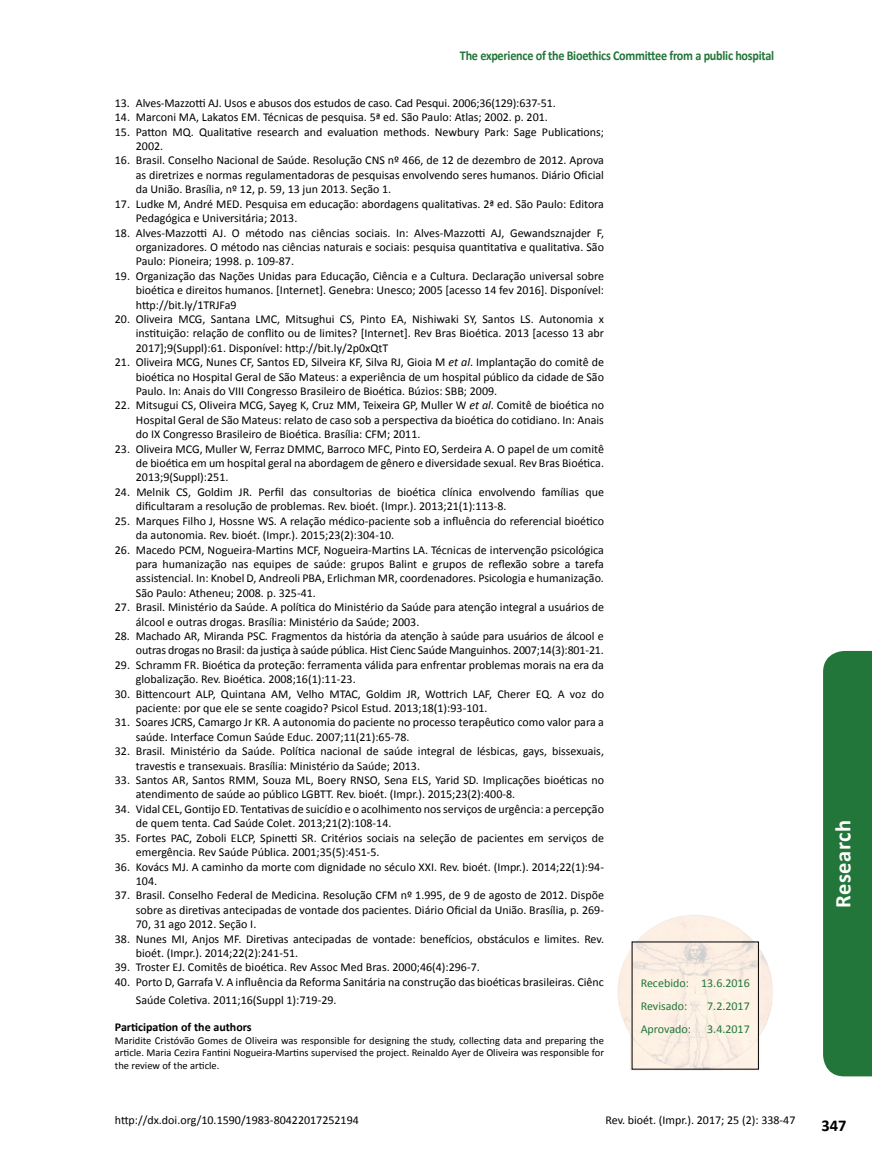
<style>
.page{position:relative;width:872px;height:1170px;background:#fff}
.page>*{position:absolute;margin:0;border:0;box-sizing:border-box;transform-origin:0 0}
.t1{font:700 22.5px "Calibri";letter-spacing:.02em;color:#fff}
.t2{font:700 16.5px "Calibri";color:#000}
.t3{font:700 13.5px "Calibri";letter-spacing:-.02em;color:#237639;scale:.9 1}
.t4{font:12px/14.4px "Calibri";color:#000}
.t5{font:12px/23px "Calibri";color:#237639}
.t6{font:700 12px "Calibri";color:#000}
.t7{font:10.5px/12.6px "Calibri";color:#000;text-align:justify}
.s1{font-style:italic}
</style>
<div class="page">
<img style="left:617px;top:915px;width:156px;height:154px">
<div style="left:823px;top:651px;width:49px;height:425px;background:#237639"></div>
<p class="t3" style="left:460px;top:47px;width:351px">The experience of the Bioethics Committee from a public hospital</p>
<p class="t4" style="left:115px;top:96px;width:442px">13. Alves-Mazzotti AJ. Usos e abusos dos estudos de caso. Cad Pesqui. 2006;36(129):637-51.</p>
<p class="t4" style="left:115px;top:110px;width:434px">14. Marconi MA, Lakatos EM. Técnicas de pesquisa. 5ª ed. São Paulo: Atlas; 2002. p. 201.</p>
<p class="t4" style="left:136px;top:124px;width:469px;text-indent:-21px">15. Patton MQ. Qualitative research and evaluation methods. Newbury Park: Sage Publications;<br>2002.</p>
<p class="t4" style="left:136px;top:153px;width:469px;text-align:justify;text-indent:-21px">16. Brasil. Conselho Nacional de Saúde. Resolução CNS nº 466, de 12 de dezembro de 2012. Aprova as diretrizes e normas regulamentadoras de pesquisas envolvendo seres humanos. Diário Oficial da União. Brasília, nº 12, p. 59, 13 jun 2013. Seção 1.</p>
<p class="t4" style="left:136px;top:196px;width:469px;text-indent:-21px">17. Ludke M, André MED. Pesquisa em educação: abordagens qualitativas. 2ª ed. São Paulo: Editora<br>Pedagógica e Universitária; 2013.</p>
<p class="t4" style="left:136px;top:225px;width:469px;text-align:justify;text-indent:-21px">18. Alves-Mazzotti AJ. O método nas ciências sociais. In: Alves-Mazzotti AJ, Gewandsznajder F, organizadores. O método nas ciências naturais e sociais: pesquisa quantitativa e qualitativa. São Paulo: Pioneira; 1998. p. 109-87.</p>
<p class="t4" style="left:136px;top:268px;width:469px;text-align:justify;text-indent:-21px">19. Organização das Nações Unidas para Educação, Ciência e a Cultura. Declaração universal sobre bioética e direitos humanos. [Internet]. Genebra: Unesco; 2005 [acesso 14 fev 2016]. Disponível: http://bit.ly/1TRJFa9</p>
<p class="t4" style="left:136px;top:312px;width:469px;text-align:justify;text-indent:-21px">20. Oliveira MCG, Santana LMC, Mitsughui CS, Pinto EA, Nishiwaki SY, Santos LS. Autonomia x instituição: relação de conflito ou de limites? [Internet]. Rev Bras Bioética. 2013 [acesso 13 abr 2017];9(Suppl):61. Disponível: http://bit.ly/2p0xQtT</p>
<p class="t4" style="left:136px;top:355px;width:469px;text-align:justify;text-indent:-21px">21. Oliveira MCG, Nunes CF, Santos ED, Silveira KF, Silva RJ, Gioia M <span class="s1">et al</span>. Implantação do comitê de bioética no Hospital Geral de São Mateus: a experiência de um hospital público da cidade de São Paulo. In: Anais do VIII Congresso Brasileiro de Bioética. Búzios: SBB; 2009.</p>
<p class="t4" style="left:136px;top:398px;width:469px;text-align:justify;text-indent:-21px">22. Mitsugui CS, Oliveira MCG, Sayeg K, Cruz MM, Teixeira GP, Muller W <span class="s1">et al</span>. Comitê de bioética no Hospital Geral de São Mateus: relato de caso sob a perspectiva da bioética do cotidiano. In: Anais do IX Congresso Brasileiro de Bioética. Brasília: CFM; 2011.</p>
<p class="t4" style="left:136px;top:441px;width:469px;text-align:justify;text-indent:-21px">23. Oliveira MCG, Muller W, Ferraz DMMC, Barroco MFC, Pinto EO, Serdeira A. O papel de um comitê de bioética em um hospital geral na abordagem de gênero e diversidade sexual. Rev Bras Bioética.<br>2013;9(Suppl):251.</p>
<p class="t4" style="left:136px;top:484px;width:469px;text-indent:-21px">24. Melnik CS, Goldim JR. Perfil das consultorias de bioética clínica envolvendo famílias que dificultaram a resolução de problemas. Rev. bioét. (Impr.). 2013;21(1):113-8.</p>
<p class="t4" style="left:136px;top:513px;width:469px;text-indent:-21px">25. Marques Filho J, Hossne WS. A relação médico-paciente sob a influência do referencial bioético da autonomia. Rev. bioét. (Impr.). 2015;23(2):304-10.</p>
<p class="t4" style="left:136px;top:542px;width:469px;text-align:justify;text-indent:-21px">26. Macedo PCM, Nogueira-Martins MCF, Nogueira-Martins LA. Técnicas de intervenção psicológica para humanização nas equipes de saúde: grupos Balint e grupos de reflexão sobre a tarefa assistencial. In: Knobel D, Andreoli PBA, Erlichman MR, coordenadores. Psicologia e humanização.<br>São Paulo: Atheneu; 2008. p. 325-41.</p>
<p class="t4" style="left:136px;top:600px;width:469px;text-indent:-21px">27. Brasil. Ministério da Saúde. A política do Ministério da Saúde para atenção integral a usuários de álcool e outras drogas. Brasília: Ministério da Saúde; 2003.</p>
<p class="t4" style="left:115px;top:628px;width:490px;text-align:right">28. Machado AR, Miranda PSC. Fragmentos da história da atenção à saúde para usuários de álcool e outras drogas no Brasil: da justiça à saúde pública. Hist Cienc Saúde Manguinhos. 2007;14(3):801-21.</p>
<p class="t4" style="left:136px;top:657px;width:469px;text-indent:-21px">29. Schramm FR. Bioética da proteção: ferramenta válida para enfrentar problemas morais na era da globalização. Rev. Bioética. 2008;16(1):11-23.</p>
<p class="t4" style="left:136px;top:686px;width:469px;text-indent:-21px">30. Bittencourt ALP, Quintana AM, Velho MTAC, Goldim JR, Wottrich LAF, Cherer EQ. A voz do paciente: por que ele se sente coagido? Psicol Estud. 2013;18(1):93-101.</p>
<p class="t4" style="left:136px;top:715px;width:469px;text-indent:-21px">31. Soares JCRS, Camargo Jr KR. A autonomia do paciente no processo terapêutico como valor para a saúde. Interface Comun Saúde Educ. 2007;11(21):65-78.</p>
<p class="t4" style="left:136px;top:744px;width:469px;text-indent:-21px">32. Brasil. Ministério da Saúde. Política nacional de saúde integral de lésbicas, gays, bissexuais, travestis e transexuais. Brasília: Ministério da Saúde; 2013.</p>
<p class="t4" style="left:136px;top:772px;width:469px;text-indent:-21px">33. Santos AR, Santos RMM, Souza ML, Boery RNSO, Sena ELS, Yarid SD. Implicações bioéticas no atendimento de saúde ao público LGBTT. Rev. bioét. (Impr.). 2015;23(2):400-8.</p>
<p class="t4" style="left:136px;top:801px;width:469px;text-indent:-21px">34. Vidal CEL, Gontijo ED. Tentativas de suicídio e o acolhimento nos serviços de urgência: a percepção de quem tenta. Cad Saúde Colet. 2013;21(2):108-14.</p>
<p class="t4" style="left:136px;top:830px;width:469px;text-indent:-21px">35. Fortes PAC, Zoboli ELCP, Spinetti SR. Critérios sociais na seleção de pacientes em serviços de emergência. Rev Saúde Pública. 2001;35(5):451-5.</p>
<p class="t4" style="left:136px;top:859px;width:469px;text-indent:-21px">36. Kovács MJ. A caminho da morte com dignidade no século XXI. Rev. bioét. (Impr.). 2014;22(1):94-<br>104.</p>
<p class="t4" style="left:136px;top:888px;width:469px;text-align:justify;text-indent:-21px">37. Brasil. Conselho Federal de Medicina. Resolução CFM nº 1.995, de 9 de agosto de 2012. Dispõe sobre as diretivas antecipadas de vontade dos pacientes. Diário Oficial da União. Brasília, p. 269- 70, 31 ago 2012. Seção I.</p>
<p class="t4" style="left:136px;top:931px;width:469px;text-indent:-21px">38. Nunes MI, Anjos MF. Diretivas antecipadas de vontade: benefícios, obstáculos e limites. Rev. bioét. (Impr.). 2014;22(2):241-51.</p>
<p class="t4" style="left:115px;top:960px;width:366px">39. Troster EJ. Comitês de bioética. Rev Assoc Med Bras. 2000;46(4):296-7.</p>
<p class="t4" style="left:136px;top:972px;width:469px;line-height:18px;text-indent:-21px">40. Porto D, Garrafa V. A influência da Reforma Sanitária na construção das bioéticas brasileiras. Ciênc<br>Saúde Coletiva. 2011;16(Suppl 1):719-29.</p>
<p class="t6" style="left:115px;top:1019px;width:138px">Participation of the authors</p>
<p class="t7" style="left:115px;top:1033px;width:490px">Maridite Cristóvão Gomes de Oliveira was responsible for designing the study, collecting data and preparing the article. Maria Cezira Fantini Nogueira-Martins supervised the project. Reinaldo Ayer de Oliveira was responsible for the review of the article.</p>
<p class="t5" style="left:640px;top:971px;width:111px">Recebido: 13.6.2016<br>Revisado:</p>
<p class="t5" style="left:707px;top:994px;width:44px">7.2.2017</p>
<p class="t5" style="left:640px;top:1017px;width:52px">Aprovado:</p>
<p class="t5" style="left:707px;top:1017px;width:44px">3.4.2017</p>
<p class="t4" style="left:115px;top:1113px;width:245px">http://dx.doi.org/10.1590/1983-80422017252194</p>
<p class="t4" style="left:605px;top:1113px;width:191px">Rev. bioét. (Impr.). 2017; 25 (2): 338-47</p>
<h1 class="t1" style="left:828px;top:907px;width:89px;rotate:-90deg">Research</h1>
<h2 class="t2" style="left:821px;top:1115px;width:27px">347</h2>
</div>
